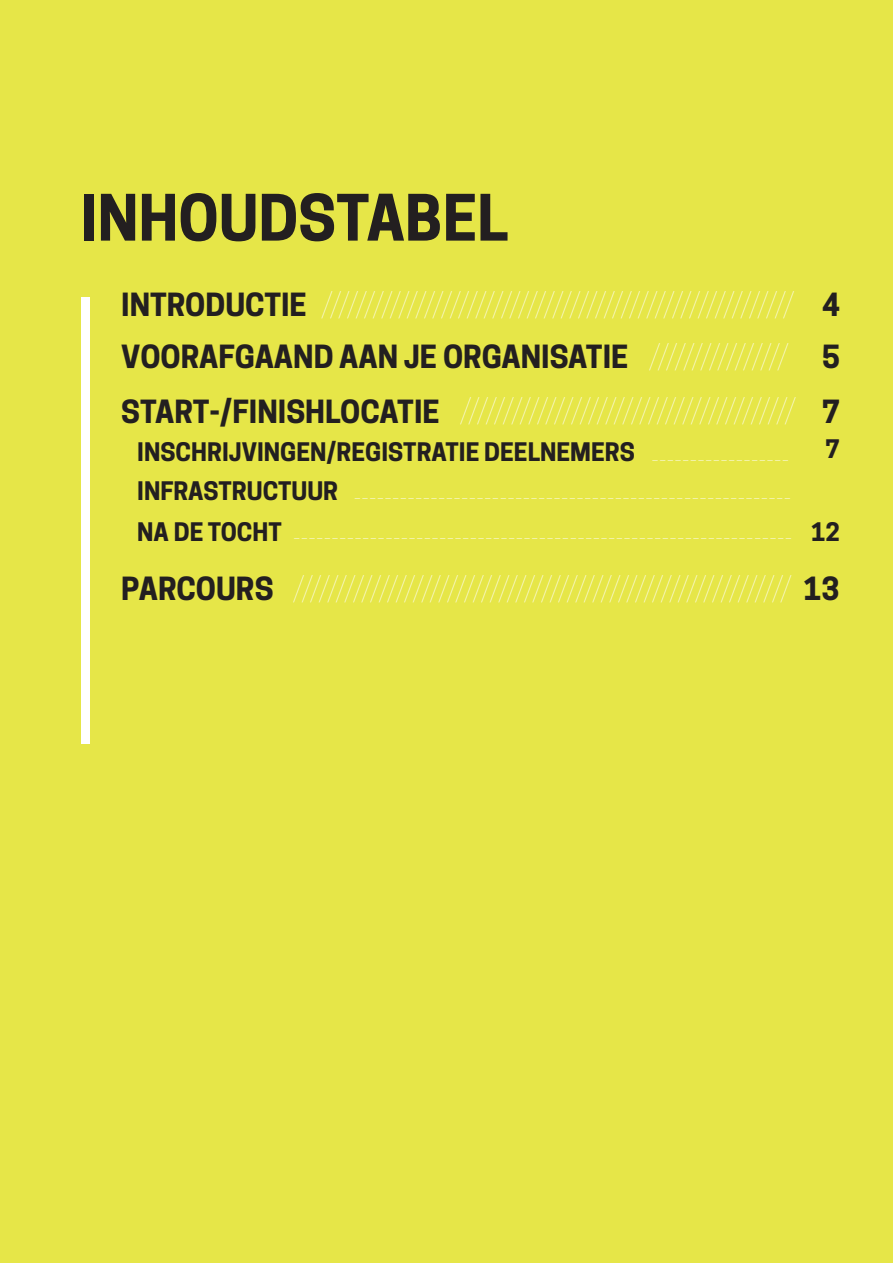
<style>
.page{position:relative;width:893px;height:1263px;background:#e6e648}
.page>*{position:absolute;margin:0;border:0;box-sizing:border-box;transform-origin:0 0}
.t1{font:700 60px "Cooper Hewitt";color:#231f20}
.t2{font:700 30px "Cooper Hewitt";color:#231f20}
.t3{font:italic 100 28.5px "Cooper Hewitt";color:#fff}
.t4{font:italic 100 24px "Cooper Hewitt";color:#fff}
.t5{font:700 24px "Cooper Hewitt";color:#231f20}
.s1{font-weight:700;font-style:normal;font-size:30px;color:#231f20}
</style>
<div class="page">
<div style="left:82px;top:298px;width:8px;height:446px;background:#fff"></div>
<p class="t1" style="left:81px;top:183px;width:429px">INHOUDSTABEL</p>
<p class="t2" style="left:121px;top:287px;width:187px">INTRODUCTIE</p>
<p class="t3" style="left:323px;top:288px;width:472px">///////////////////////////////////////////////////////</p>
<p class="t2" style="left:822px;top:287px;width:19px">4</p>
<p class="t2" style="left:121px;top:339px;width:509px">VOORAFGAAND AAN JE ORGANISATIE</p>
<p class="t3" style="left:650px;top:340px;width:138px">////////////////</p>
<p class="t2" style="left:822px;top:339px;width:19px">5</p>
<p class="t2" style="left:121px;top:393px;width:320px">START-/FINISHLOCATIE</p>
<p class="t3" style="left:461px;top:394px;width:335px">///////////////////////////////////////</p>
<p class="t2" style="left:822px;top:393px;width:19px">7</p>
<p class="t5" style="left:137px;top:438px;width:499px">INSCHRIJVINGEN/REGISTRATIE DEELNEMERS</p>
<p class="t4" style="left:653px;top:435px;width:140px">__________________</p>
<p class="t5" style="left:137px;top:476px;width:202px">INFRASTRUCTUUR</p>
<p class="t4" style="left:355px;top:473px;width:439px">_________________________________________________________</p>
<p class="t5" style="left:137px;top:517px;width:146px">NA DE TOCHT</p>
<p class="t4" style="left:294px;top:513px;width:501px">_________________________________________________________________</p>
<p class="t5" style="left:826px;top:435px;width:16px">7</p>
<p class="t5" style="left:811px;top:518px;width:30px">12</p>
<p class="t2" style="left:121px;top:571px;width:154px">PARCOURS</p>
<p class="t3" style="left:294px;top:571px;width:546px">////////////////////////////////////////////////////////// <span class="s1">13</span></p>
</div>
